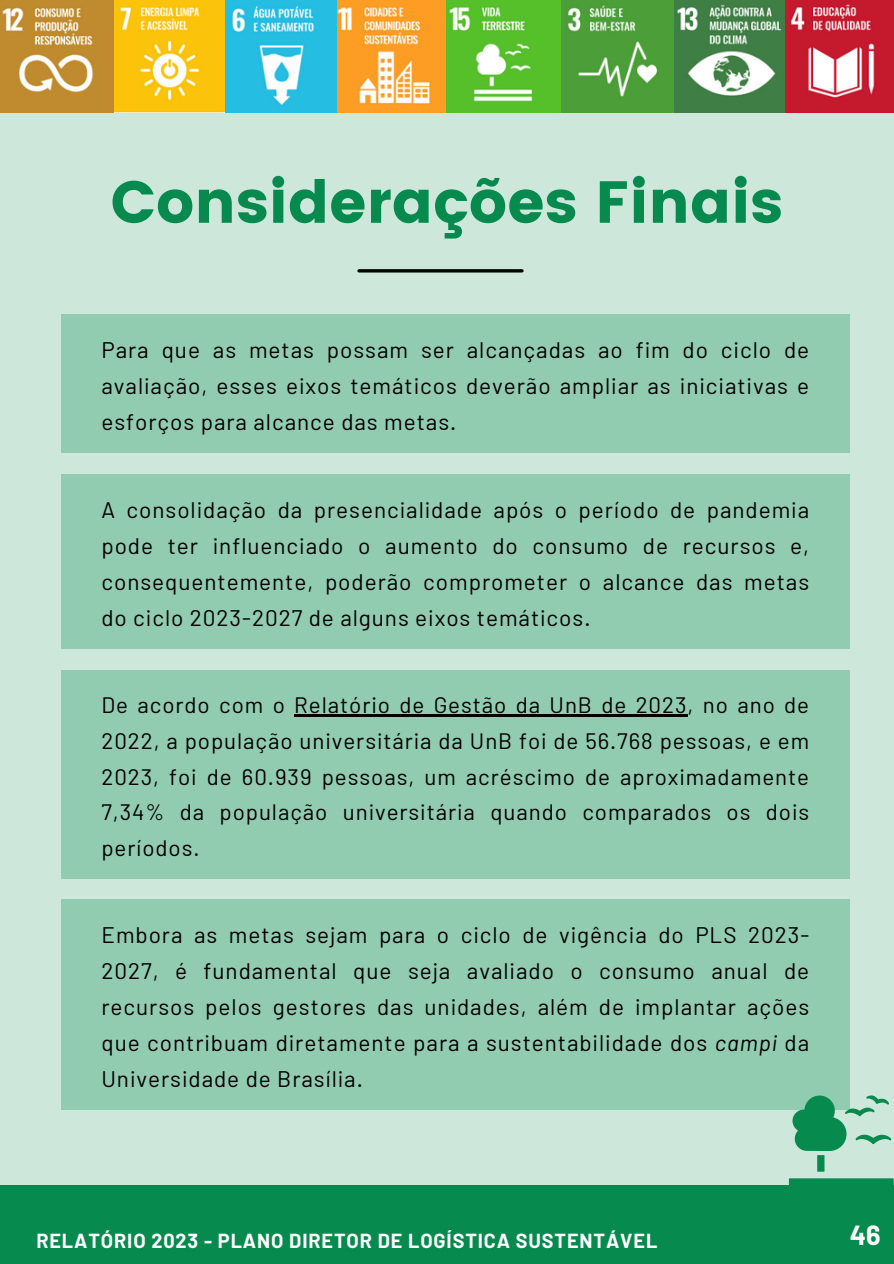
<style>
.page{position:relative;width:894px;height:1264px;background:#fff}
.page>*{position:absolute;margin:0;border:0;box-sizing:border-box;transform-origin:0 0}
.t1{font:59.25px "Poppins";color:#068a4e}
.t2{font:700 27px "Barlow";color:#fffffe}
.t3{font:22.5px/36px "Barlow";letter-spacing:.04em;color:#000;text-align:justify}
.t4{font:22.35px/35.7px "Barlow";letter-spacing:.04em;color:#000;text-align:justify}
.t5{font:700 19.8px "Barlow";letter-spacing:.045em;color:#fff}
.s1{font-style:italic}
</style>
<div class="page">
<div style="left:0;top:1131px;width:893px;height:132px;background:#068a4e"></div>
<div style="left:0;top:112px;width:893px;height:1073px;background:#cde7db"></div>
<hr style="left:359px;top:269px;width:163px;height:3px;background:#000">
<img style="left:0;top:0;width:785px;height:112px">
<img style="left:785px;top:0;width:108px;height:112px">
<svg style="left:788px;top:1095px;width:105px;height:90px"></svg>
<div style="left:62px;top:314px;width:787px;height:139px;background:#91cbb0"></div>
<div style="left:62px;top:474px;width:787px;height:174px;background:#91cbb0"></div>
<div style="left:62px;top:669px;width:787px;height:209px;background:#91cbb0"></div>
<hr style="left:294px;top:714px;width:393px;height:2px;background:#000">
<div style="left:62px;top:899px;width:787px;height:210px;background:#91cbb0"></div>
<p class="t1" style="left:110px;top:168px;width:674px">Considerações Finais</p>
<h2 class="t3" style="left:101px;top:331px;width:709px">Para que as metas possam ser alcançadas ao fim do ciclo de avaliação, esses eixos temáticos deverão ampliar as iniciativas e esforços para alcance das metas.</h2>
<h2 class="t3" style="left:101px;top:491px;width:709px">A consolidação da presencialidade após o período de pandemia pode ter influenciado o aumento do consumo de recursos e, consequentemente, poderão comprometer o alcance das metas do ciclo 2023-2027 de alguns eixos temáticos.</h2>
<h2 class="t4" style="left:101px;top:686px;width:709px">De acordo com o Relatório de Gestão da UnB de 2023, no ano de 2022, a população universitária da UnB foi de 56.768 pessoas, e em 2023, foi de 60.939 pessoas, um acréscimo de aproximadamente 7,34% da população universitária quando comparados os dois períodos.</h2>
<p class="t3" style="left:101px;top:916px;width:709px">Embora as metas sejam para o ciclo de vigência do PLS 2023- 2027, é fundamental que seja avaliado o consumo anual de recursos pelos gestores das unidades, além de implantar ações que contribuam diretamente para a sustentabilidade dos <span class="s1">campi</span> da Universidade de Brasília.</p>
<p class="t5" style="left:36px;top:1228px;width:622px">RELATÓRIO 2023 - PLANO DIRETOR DE LOGÍSTICA SUSTENTÁVEL</p>
<h1 class="t2" style="left:849px;top:1217px;width:32px">46</h1>
</div>
